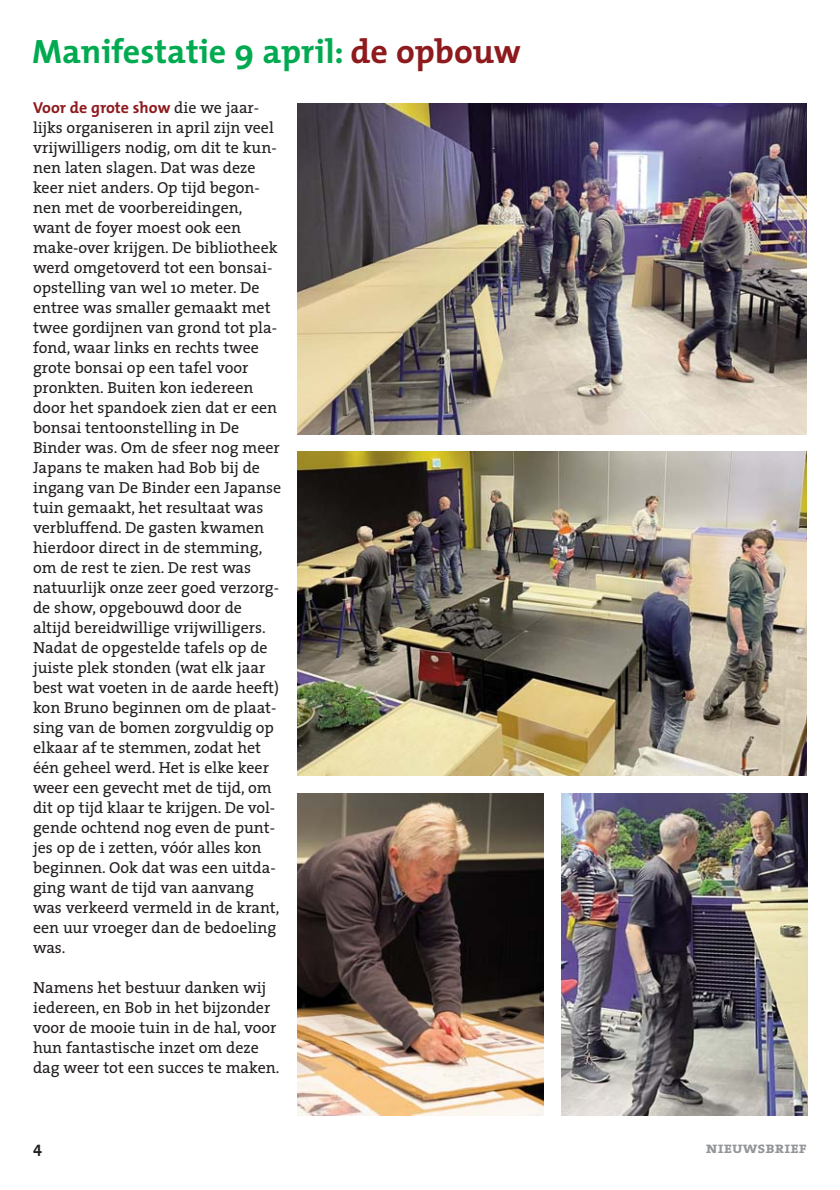
<style>
.page{position:relative;width:840px;height:1190px;background:#fff}
.page>*{position:absolute;margin:0;border:0;box-sizing:border-box;transform-origin:0 0}
.t1{font:700 34px "The Mix";color:#00aa50}
.t2{font:16px/20px "The Serif";color:#231f20}
.t3{font:700 16px "The Mix";color:#8e1a1d}
.t4{font:16px "The Serif Bold Caps";color:#939598}
.t5{font:700 16px "The Mix";color:#231f20}
.s1{color:#8e1a1d}
.s2{font-family:"The Serif";font-weight:400;color:#231f20}
</style>
<div class="page">
<img style="left:297px;top:104px;width:510px;height:330px">
<img style="left:297px;top:451px;width:510px;height:325px">
<img style="left:297px;top:793px;width:246px;height:322px">
<img style="left:561px;top:793px;width:247px;height:322px">
<h1 class="t1" style="left:32px;top:38px;width:490px">Manifestatie 9 april: <span class="s1">de opbouw</span></h1>
<p class="t3" style="left:33px;top:102px;width:228px">Voor de grote show <span class="s2">die we jaar-</span></p>
<p class="t2" style="left:33px;top:120px;width:250px">lijks organiseren in april zijn veel vrijwilligers nodig, om dit te kun&shy;nen laten slagen. Dat was deze keer niet anders. Op tijd begon&shy;nen met de voorbereidingen, want de foyer moest ook een make-over krijgen. De bibliotheek werd omgetoverd tot een bonsai&shy;opstelling van wel 10 meter. De entree was smaller gemaakt met twee gordijnen van grond tot pla&shy;fond, waar links en rechts twee grote bonsai op een tafel voor pronkten. Buiten kon iedereen door het spandoek zien dat er een bonsai tentoonstelling in De<br>Binder was. Om de sfeer nog meer<br>Japans te maken had Bob bij de ingang van De Binder een Japanse tuin gemaakt, het resultaat was verbluffend. De gasten kwamen hierdoor direct in de stemming, om de rest te zien. De rest was natuurlijk onze zeer goed verzorg&shy;de show, opgebouwd door de altijd bereidwillige vrijwilligers.<br>Nadat de opgestelde tafels op de juiste plek stonden (wat elk jaar best wat voeten in de aarde heeft) kon Bruno beginnen om de plaat&shy;sing van de bomen zorgvuldig op elkaar af te stemmen, zodat het één geheel werd. Het is elke keer weer een gevecht met de tijd, om dit op tijd klaar te krijgen. De vol&shy;gende ochtend nog even de punt&shy;jes op de i zetten, vóór alles kon beginnen. Ook dat was een uitda&shy;ging want de tijd van aanvang was verkeerd vermeld in de krant, een uur vroeger dan de bedoeling was.</p>
<p class="t2" style="left:33px;top:980px;width:248px">Namens het bestuur danken wij iedereen, en Bob in het bijzonder voor de mooie tuin in de hal, voor hun fantastische inzet om deze dag weer tot een succes te maken.</p>
<p class="t5" style="left:33px;top:1141px;width:10px">4</p>
<p class="t4" style="left:706px;top:1138px;width:103px">nieuwsbrief</p>
</div>
